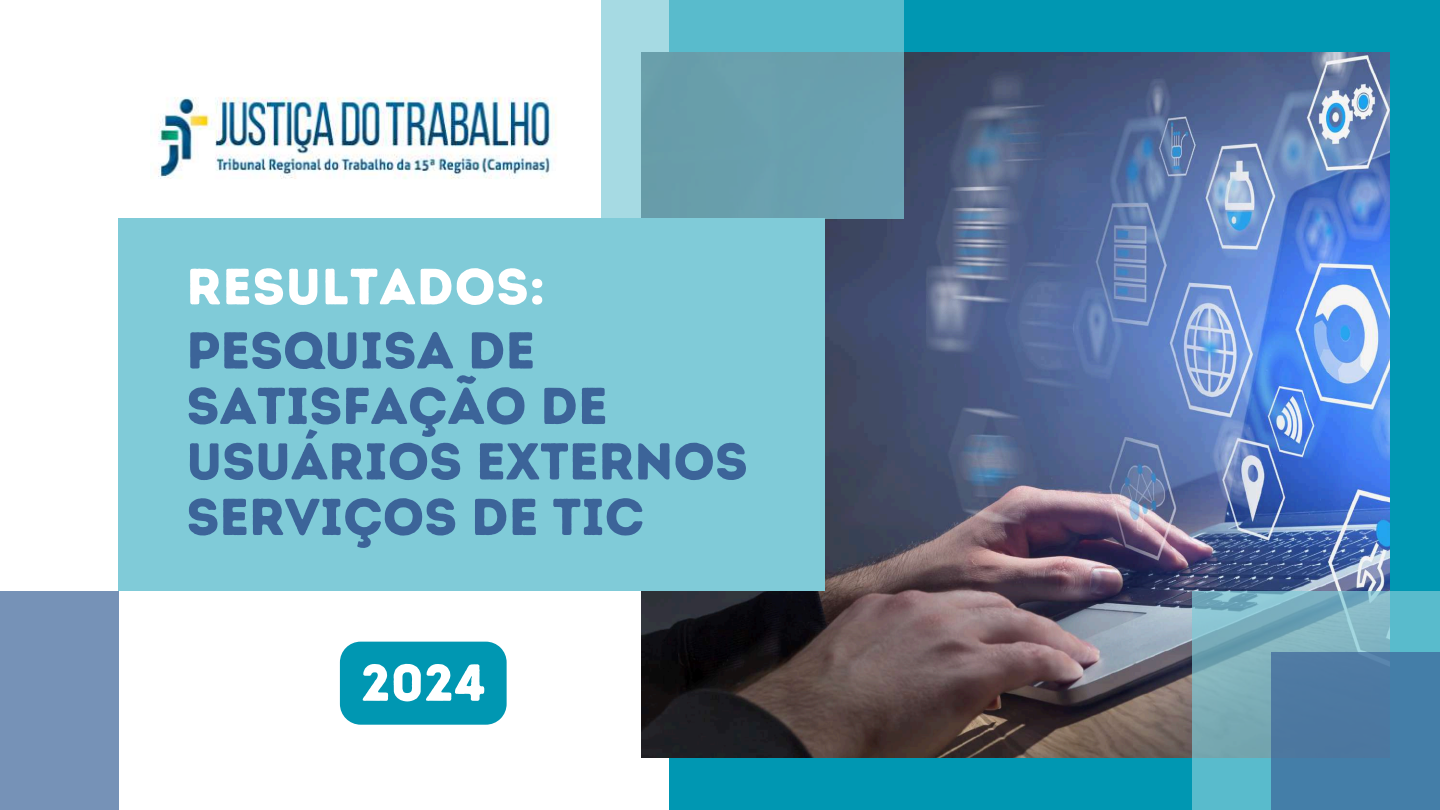
<style>
.page{position:relative;width:1440px;height:810px;background:#0097b2}
.page>*{position:absolute;margin:0;border:0;box-sizing:border-box;transform-origin:0 0}
.t1{font:52px "Intro Rust Base";color:#fff}
.t2{font:51.7px/55.5px "Intro Rust Base";color:#3c6499}
.t3{font:50.9px "Intro Rust Base";letter-spacing:.015em;color:#fff}
</style>
<div class="page">
<div style="left:0;top:0;width:669px;height:810px;background:#fff"></div>
<img style="left:642px;top:53px;width:748px;height:704px">
<div style="left:118px;top:219px;width:707px;height:372px;background:#80cbd8"></div>
<svg style="left:1192px;top:591px;width:248px;height:219px"></svg>
<div style="left:0;top:591px;width:118px;height:219px;background:#7692b7"></div>
<svg style="left:601px;top:0;width:302px;height:219px;fill:#69a1b0"></svg>
<div style="left:1271px;top:652px;width:169px;height:158px;background:#447ea8"></div>
<img style="left:151px;top:97px;width:405px;height:82px">
<div style="left:340px;top:642px;width:167px;height:83px;background:#0097b2"></div>
<p class="t3" style="left:186px;top:256px;width:360px">RESULTADOS:</p>
<p class="t2" style="left:186px;top:323px;width:563px">PESQUISA DE<br>SATISFAÇÃO DE<br>USUÁRIOS EXTERNOS<br>SERVIÇOS DE TIC</p>
<p class="t1" style="left:361px;top:651px;width:127px">2024</p>
</div>
